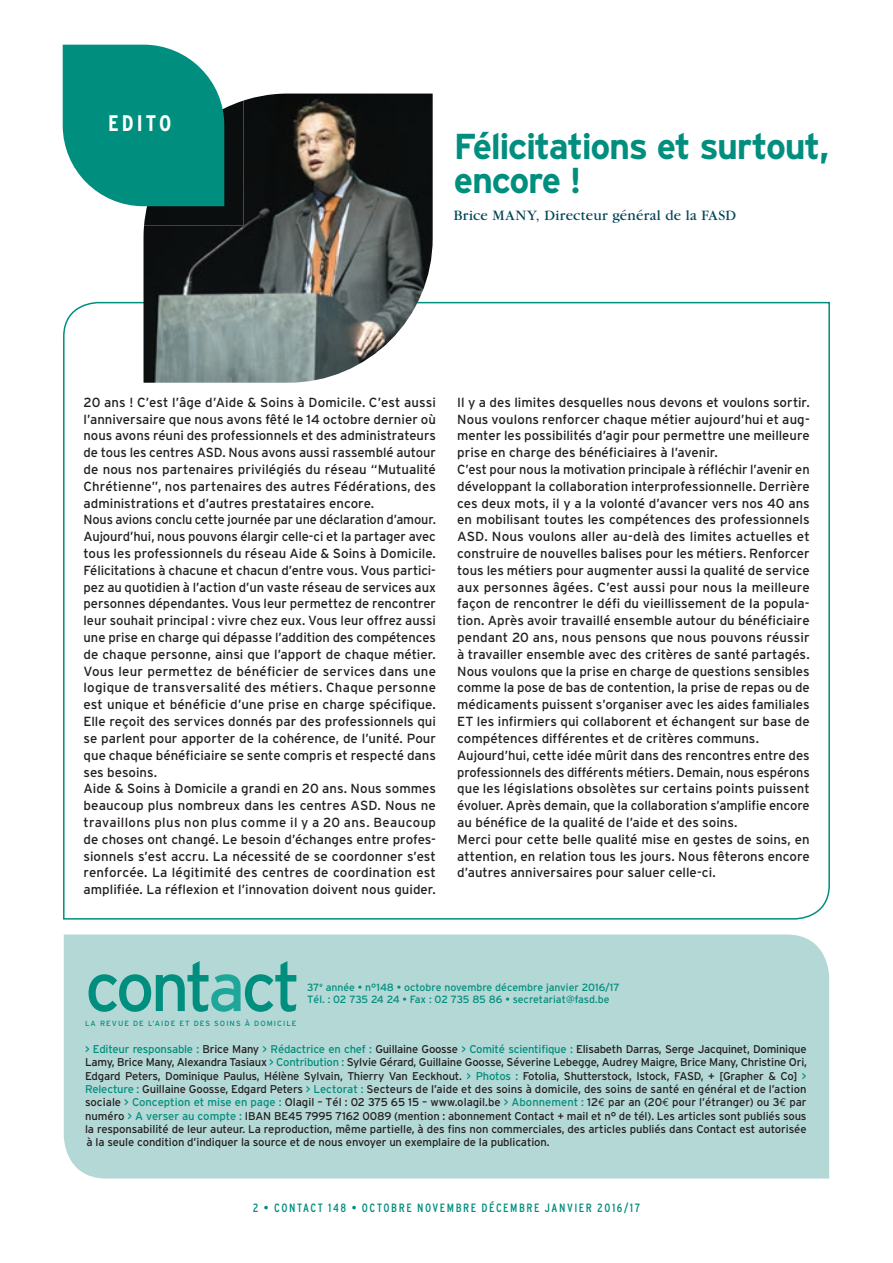
<style>
.page{position:relative;width:893px;height:1263px;background:#fff}
.page>*{position:absolute;margin:0;border:0;box-sizing:border-box;transform-origin:0 0}
.t1{font:68.7px "Interstate";letter-spacing:-.065em;color:#008e7e}
.t2{font:700 36px/34.5px "Interstate";letter-spacing:-.04em;color:#008e7e}
.t3{font:700 condensed 22.5px "Interstate";letter-spacing:.13em;color:#fff}
.t4{font:15px "Garamond";letter-spacing:.02em;color:#004557}
.t5{font:13.2px/16.8px "Interstate";color:#231f20}
.t6{font:condensed 12px "Interstate";letter-spacing:.13em;color:#008e7e}
.t7{font:11.25px/13.4px "Interstate";letter-spacing:-.01em;color:#231f20;text-align:justify}
.t8{font:10.5px/12.6px "Interstate";color:#008e7e}
.t9{font:7.5px "Interstate";letter-spacing:.14em;color:#008e7e}
.s1{color:#1fa69b}
.s2{color:#008e7e}
.s3{font-family:"Euro Mono"}
</style>
<div class="page">
<svg style="left:63px;top:301px;width:767px;height:619px"></svg>
<img style="left:144px;top:94px;width:289px;height:289px">
<img style="left:144px;top:101px;width:99px;height:124px">
<svg style="left:63px;top:45px;width:161px;height:161px;background:#1a998b"></svg>
<div style="left:64px;top:934px;width:765px;height:244px;background:#b4d8d5"></div>
<h3 class="t3" style="left:108px;top:111px;width:65px">EDITO</h3>
<h2 class="t2" style="left:454px;top:128px;width:377px">Félicitations et surtout, encore !</h2>
<p class="t4" style="left:454px;top:207px;width:284px">Brice MANY, Directeur général de la FASD</p>
<p class="t5" style="left:84px;top:394px;width:354px">20 ans ! C’est l’âge d’Aide &amp; Soins à Domicile. C’est aussi l’anniversaire que nous avons fêté le 14 octobre dernier où nous avons réuni des professionnels et des administrateurs de tous les centres ASD. Nous avons aussi rassemblé autour de nous nos partenaires privilégiés du réseau “Mutualité Chrétienne”, nos partenaires des autres Fédérations, des administrations et d’autres prestataires encore.<br>Nous avions conclu cette journée par une déclaration d’amour.<br>Aujourd’hui, nous pouvons élargir celle-ci et la partager avec tous les professionnels du réseau Aide &amp; Soins à Domicile.<br>Félicitations à chacune et chacun d’entre vous. Vous partici&shy;pez au quotidien à l’action d’un vaste réseau de services aux personnes dépendantes. Vous leur permettez de rencontrer leur souhait principal : vivre chez eux. Vous leur offrez aussi une prise en charge qui dépasse l’addition des compétences de chaque personne, ainsi que l’apport de chaque métier.<br>Vous leur permettez de bénéficier de services dans une logique de transversalité des métiers. Chaque personne est unique et bénéficie d’une prise en charge spécifique.<br>Elle reçoit des services donnés par des professionnels qui se parlent pour apporter de la cohérence, de l’unité. Pour que chaque bénéficiaire se sente compris et respecté dans ses besoins.<br>Aide &amp; Soins à Domicile a grandi en 20 ans. Nous sommes beaucoup plus nombreux dans les centres ASD. Nous ne travaillons plus non plus comme il y a 20 ans. Beaucoup de choses ont changé. Le besoin d’échanges entre profes&shy;sionnels s’est accru. La nécessité de se coordonner s’est renforcée. La légitimité des centres de coordination est amplifiée. La réflexion et l’innovation doivent nous guider.</p>
<p class="t5" style="left:457px;top:394px;width:354px">Il y a des limites desquelles nous devons et voulons sortir.<br>Nous voulons renforcer chaque métier aujourd’hui et aug&shy;menter les possibilités d’agir pour permettre une meilleure prise en charge des bénéficiaires à l’avenir.<br>C’est pour nous la motivation principale à réfléchir l’avenir en développant la collaboration interprofessionnelle. Derrière ces deux mots, il y a la volonté d’avancer vers nos 40 ans en mobilisant toutes les compétences des professionnels ASD. Nous voulons aller au-delà des limites actuelles et construire de nouvelles balises pour les métiers. Renforcer tous les métiers pour augmenter aussi la qualité de service aux personnes âgées. C’est aussi pour nous la meilleure façon de rencontrer le défi du vieillissement de la popula&shy;tion. Après avoir travaillé ensemble autour du bénéficiaire pendant 20 ans, nous pensons que nous pouvons réussir à travailler ensemble avec des critères de santé partagés.<br>Nous voulons que la prise en charge de questions sensibles comme la pose de bas de contention, la prise de repas ou de médicaments puissent s’organiser avec les aides familiales ET les infirmiers qui collaborent et échangent sur base de compétences différentes et de critères communs.<br>Aujourd’hui, cette idée mûrit dans des rencontres entre des professionnels des différents métiers. Demain, nous espérons que les législations obsolètes sur certains points puissent évoluer. Après demain, que la collaboration s’amplifie encore au bénéfice de la qualité de l’aide et des soins.<br>Merci pour cette belle qualité mise en gestes de soins, en attention, en relation tous les jours. Nous fêterons encore d’autres anniversaires pour saluer celle-ci.</p>
<h1 class="t1" style="left:85px;top:945px;width:217px">cont<span class="s1">a</span>ct</h1>
<p class="t9" style="left:85px;top:1019px;width:213px">LA REVUE DE L’AIDE ET DES SOINS À DOMICILE</p>
<p class="t7" style="left:85px;top:1042px;width:723px"><span class="s2">&gt; Editeur responsable :</span> Brice Many <span class="s2">&gt; Rédactrice en chef :</span> Guillaine Goosse <span class="s2">&gt; Comité scientifique :</span> Elisabeth Darras, Serge Jacquinet, Dominique Lamy, Brice Many, Alexandra Tasiaux <span class="s2">&gt; Contribution :</span> Sylvie Gérard, Guillaine Goosse, Séverine Lebegge, Audrey Maigre, Brice Many, Christine Ori, Edgard Peters, Dominique Paulus, Hélène Sylvain, Thierry Van Eeckhout. <span class="s2">&gt; Photos :</span> Fotolia, Shutterstock, Istock, FASD, + [Grapher &amp; Co] <span class="s2">&gt; Relecture :</span> Guillaine Goosse, Edgard Peters <span class="s2">&gt; Lectorat :</span> Secteurs de l’aide et des soins à domicile, des soins de santé en général et de l’action sociale <span class="s2">&gt; Conception et mise en page :</span> Olagil – Tél : 02 375 65 15 – www.olagil.be <span class="s2">&gt; Abonnement :</span> 12<span class="s3">€</span> par an (20<span class="s3">€</span> pour l’étranger) ou 3<span class="s3">€</span> par numéro <span class="s2">&gt; A verser au compte :</span> IBAN BE45 7995 7162 0089 (mention : abonnement Contact + mail et n° de tél). Les articles sont publiés sous la responsabilité de leur auteur. La reproduction, même partielle, à des fins non commerciales, des articles publiés dans Contact est autorisée à la seule condition d’indiquer la source et de nous envoyer un exemplaire de la publication.</p>
<p class="t8" style="left:307px;top:981px;width:314px">37<sup>e</sup> année • n°148 • octobre novembre décembre janvier 2016/17<br>Tél. : 02 735 24 24 • Fax : 02 735 85 86 • secretariat@fasd.be</p>
<p class="t6" style="left:253px;top:1200px;width:389px">2 • CONTACT 148 • OCTOBRE NOVEMBRE DÉCEMBRE JANVIER 2016/17</p>
</div>
